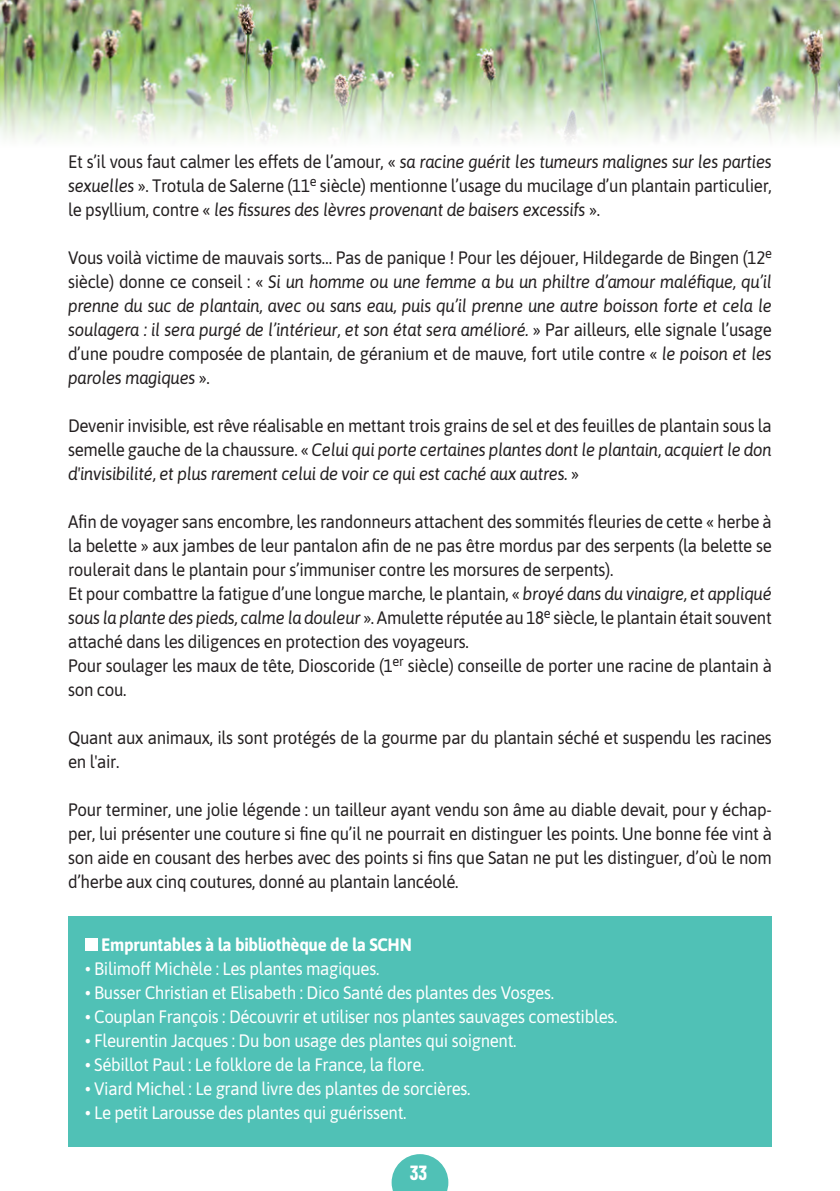
<style>
.page{position:relative;width:840px;height:1191px;background:#fff}
.page>*{position:absolute;margin:0;border:0;box-sizing:border-box;transform-origin:0 0}
.t1{font:700 20px "Barlow Condensed";color:#fff}
.t2{font:18px/24px "Asap";letter-spacing:-.02em;color:#231f20;text-align:justify;scale:.94 1}
.t3{font:italic 18px/24px "Asap";letter-spacing:-.02em;color:#231f20;text-align:justify;scale:.94 1}
.t4{font:18px "Asap";letter-spacing:-.02em;color:#fff;scale:.94 1}
.t5{font:700 18px "Asap";letter-spacing:-.02em;color:#fff;scale:.94 1}
.s1{font-style:italic}
.s2{font-style:normal}
</style>
<div class="page">
<div style="left:68px;top:916px;width:703px;height:231px;background:#50c1b6"></div>
<div style="left:85px;top:938px;width:13px;height:12px;background:#fff"></div>
<img style="left:0;top:0;width:839px;height:141px">
<svg style="left:391px;top:1154px;width:57px;height:37px"></svg>
<p class="t2" style="left:68px;top:149px;width:749px">Et s’il vous faut calmer les effets de l’amour, « <span class="s1">sa racine guérit les tumeurs malignes sur les parties sexuelles</span> ». Trotula de Salerne (11<sup>e</sup> siècle) mentionne l’usage du mucilage d’un plantain particulier, le psyllium, contre « <span class="s1">les fissures des lèvres provenant de baisers excessifs</span> ».</p>
<p class="t3" style="left:68px;top:245px;width:749px"><span class="s2">Vous voilà victime de mauvais sorts… Pas de panique ! Pour les déjouer, Hildegarde de Bingen (12</span><sup>e </sup><span class="s2">siècle) donne ce conseil : «</span> Si un homme ou une femme a bu un philtre d’amour maléfique, qu’il prenne du suc de plantain, avec ou sans eau, puis qu’il prenne une autre boisson forte et cela le soulagera : il sera purgé de l’intérieur, et son état sera amélioré. <span class="s2">» Par ailleurs, elle signale l’usage d’une poudre composée de plantain, de géranium et de mauve, fort utile contre «</span> le poison et les paroles magiques <span class="s2">».</span></p>
<p class="t3" style="left:68px;top:413px;width:749px"><span class="s2">Devenir invisible, est rêve réalisable en mettant trois grains de sel et des feuilles de plantain sous la semelle gauche de la chaussure. «</span> Celui qui porte certaines plantes dont le plantain, acquiert le don d'invisibilité, et plus rarement celui de voir ce qui est caché aux autres. <span class="s2">»</span></p>
<p class="t2" style="left:68px;top:509px;width:749px;text-align:left">Afin de voyager sans encombre, les randonneurs attachent des sommités fleuries de cette « herbe à la belette » aux jambes de leur pantalon afin de ne pas être mordus par des serpents (la belette se roulerait dans le plantain pour s’immuniser contre les morsures de serpents).<br>Et pour combattre la fatigue d’une longue marche, le plantain, « <span class="s1">broyé dans du vinaigre, et appliqué sous la plante des pieds, calme la douleur</span> ». Amulette réputée au 18<sup>e</sup> siècle, le plantain était souvent attaché dans les diligences en protection des voyageurs.<br>Pour soulager les maux de tête, Dioscoride (1<sup>er</sup> siècle) conseille de porter une racine de plantain à son cou.</p>
<p class="t2" style="left:68px;top:725px;width:749px">Quant aux animaux, ils sont protégés de la gourme par du plantain séché et suspendu les racines en l'air.</p>
<p class="t2" style="left:68px;top:797px;width:749px">Pour terminer, une jolie légende : un tailleur ayant vendu son âme au diable devait, pour y échap&shy;per, lui présenter une couture si fine qu’il ne pourrait en distinguer les points. Une bonne fée vint à son aide en cousant des herbes avec des points si fins que Satan ne put les distinguer, d’où le nom d’herbe aux cinq coutures, donné au plantain lancéolé.</p>
<p class="t5" style="left:101px;top:931px;width:332px">Empruntables à la bibliothèque de la SCHN</p>
<p class="t4" style="left:85px;top:955px;width:314px">• Bilimoff Michèle : Les plantes magiques.</p>
<p class="t4" style="left:85px;top:979px;width:500px">• Busser Christian et Elisabeth : Dico Santé des plantes des Vosges.</p>
<p class="t4" style="left:85px;top:1003px;width:567px">• Couplan François : Découvrir et utiliser nos plantes sauvages comestibles.</p>
<p class="t4" style="left:85px;top:1027px;width:460px">• Fleurentin Jacques : Du bon usage des plantes qui soignent.</p>
<p class="t4" style="left:85px;top:1051px;width:362px">• Sébillot Paul : Le folklore de la France, la flore.</p>
<p class="t4" style="left:85px;top:1075px;width:411px">• Viard Michel : Le grand livre des plantes de sorcières.</p>
<p class="t4" style="left:85px;top:1099px;width:343px">• Le petit Larousse des plantes qui guérissent.</p>
<p class="t1" style="left:409px;top:1158px;width:19px">33</p>
</div>
